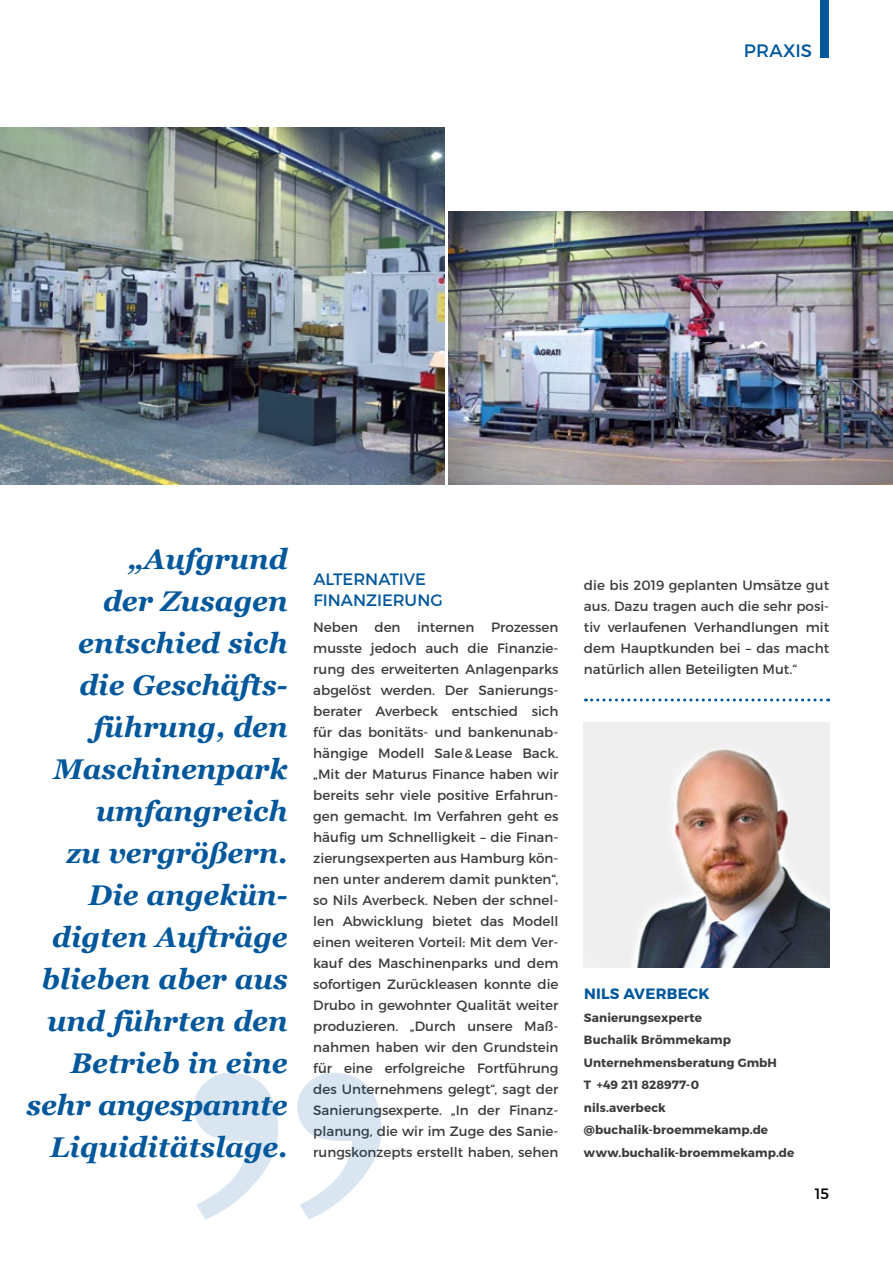
<style>
.page{position:relative;width:893px;height:1263px;background:#fff}
.page>*{position:absolute;margin:0;border:0;box-sizing:border-box;transform-origin:0 0}
.t1{font:italic 700 28.5px/42px "Georgia";color:#00579c;text-align:right}
.t2{font:18px "Montserrat";color:#00579c}
.t3{font:16.5px/21px "Montserrat";color:#00579c}
.t4{font:700 15px "Montserrat";letter-spacing:.015em;color:#00579c}
.t5{font:15px "Montserrat";color:#000}
.t6{font:13.5px/21px "Montserrat";color:#3c3c3b;text-align:justify}
.t7{font:700 12px/22.5px "Montserrat";letter-spacing:.01em;color:#3c3c3b}
</style>
<div class="page">
<img style="left:449px;top:212px;width:444px;height:273px">
<img style="left:0;top:128px;width:444px;height:357px">
<img style="left:584px;top:722px;width:245px;height:246px">
<div style="left:821px;top:0;width:8px;height:57px;background:#00579c"></div>
<svg style="left:585px;top:698px;width:244px;height:3px"></svg>
<svg style="left:194px;top:1073px;width:187px;height:147px"></svg>
<h2 class="t2" style="left:744px;top:40px;width:70px">PRAXIS</h2>
<h1 class="t1" style="left:27px;top:538px;width:263px">„Aufgrund<br>der Zusagen entschied sich die Geschäfts&shy;führung, den<br>Maschinenpark umfangreich<br>zu vergrößern.<br>Die angekün&shy;digten Aufträge blieben aber aus und führten den<br>Betrieb in eine sehr angespannte<br>Liquiditätslage.</h1>
<p class="t3" style="left:313px;top:569px;width:131px">Alternative<br>Finanzierung</p>
<p class="t6" style="left:313px;top:616px;width:247px">Neben den internen Prozessen musste jedoch auch die Finanzie&shy;rung des erweiterten Anlagenparks abgelöst werden. Der Sanierungs&shy;berater Averbeck entschied sich für das bonitäts- und bankenunab&shy;hängige Modell Sale&amp;Lease Back. „Mit der Maturus Finance haben wir bereits sehr viele positive Erfahrun&shy;gen gemacht. I m Verfahren geht es häufig um Schnelligkeit – die Finan&shy;zierungsexperten aus Hamburg kön&shy;nen unter anderem damit punkten“, so N ils Averbeck. Neben der schnel&shy;len Abwicklung bietet das Modell einen weiteren Vorteil: Mit dem Ver&shy;kauf des Maschinenparks und dem sofortigen Zurückleasen konnte die Drubo in gewohnter Qualität weiter produzieren. „Durch unsere Maß&shy;nahmen haben wir den Grundstein für eine erfolgreiche Fortführung des Unternehmens gelegt“, sagt der Sanierungsexperte. „I n der Finanz&shy;planung, die wir im Zuge des Sanie&shy;rungskonzepts erstellt haben, sehen</p>
<p class="t6" style="left:584px;top:574px;width:247px">die bis 2019 geplanten U msätze gut aus. Dazu tragen auch die sehr posi&shy;tiv verlaufenen Verhandlungen mit dem Hauptkunden bei – das macht natürlich allen Beteiligten Mut.“</p>
<p class="t4" style="left:584px;top:984px;width:125px">Nils Averbeck</p>
<p class="t7" style="left:584px;top:1006px;width:212px">Sanierungsexperte<br>Buchalik Brömmekamp<br>Unternehmensberatung GmbH<br>T +49 211 828977-0<br>nils.averbeck @buchalik-broemmekamp.de www.buchalik-broemmekamp.de</p>
<p class="t5" style="left:815px;top:1184px;width:16px">15</p>
</div>
